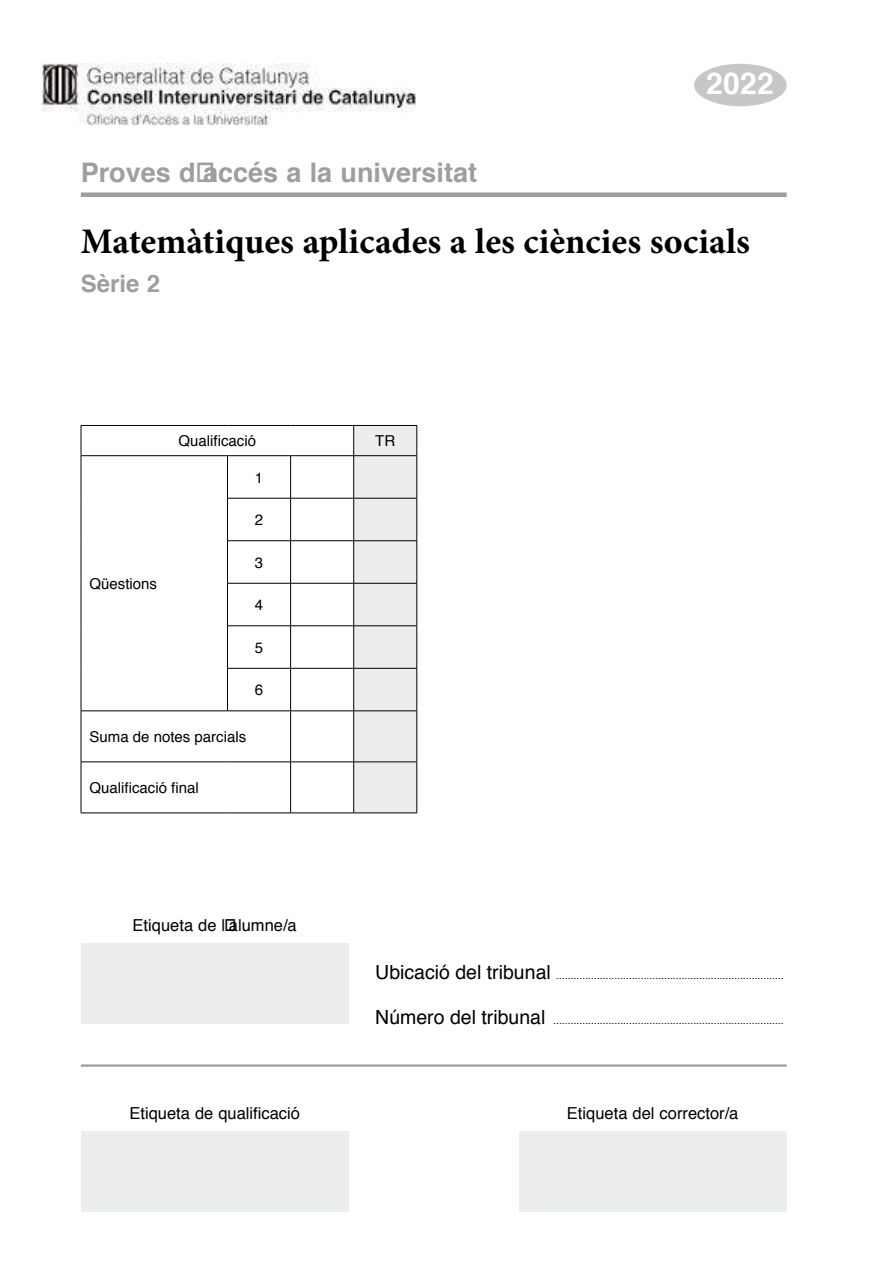
<style>
.page{position:relative;width:893px;height:1263px;background:#fff}
.page>*{position:absolute;margin:0;border:0;box-sizing:border-box;transform-origin:0 0}
.t1{font:700 36px "Minion Pro";color:#000}
.t2{font:700 30px "Helvetica";color:#fff}
.t3{font:700 27px "Helvetica";color:#9c9e9f}
.t4{font:700 24px "Helvetica";color:#9c9e9f}
.t5{font:16.5px "Helvetica";color:#000}
.t6{font:15px "Helvetica";color:#000}
.t7{font:10.5px "Helvetica";color:#000}
.s1{font-size:19.5px}
</style>
<div class="page">
<div style="left:81px;top:192px;width:706px;height:5px;background:#9c9e9f"></div>
<img style="left:43px;top:64px;width:373px;height:61px">
<div style="left:81px;top:943px;width:268px;height:81px;background:#eceded"></div>
<div style="left:81px;top:1131px;width:268px;height:81px;background:#eceded"></div>
<div style="left:519px;top:1131px;width:268px;height:81px;background:#eceded"></div>
<hr style="left:81px;top:1064px;width:706px;height:3px;background:#9c9e9f">
<svg style="left:82px;top:456px;width:271px;height:357px"></svg>
<hr style="left:81px;top:425px;width:146px;height:1px;background:#000">
<svg style="left:81px;top:426px;width:1px;height:29px"></svg>
<hr style="left:227px;top:425px;width:64px;height:1px;background:#000">
<hr style="left:291px;top:425px;width:63px;height:1px;background:#000">
<div style="left:353px;top:425px;width:65px;height:388px;background:#eceded"></div>
<hr style="left:81px;top:455px;width:146px;height:1px;background:#000">
<hr style="left:81px;top:456px;width:1px;height:42px;background:#000">
<hr style="left:227px;top:455px;width:64px;height:1px;background:#000">
<hr style="left:227px;top:456px;width:1px;height:42px;background:#000">
<hr style="left:291px;top:455px;width:63px;height:1px;background:#000">
<hr style="left:290px;top:456px;width:1px;height:42px;background:#000">
<hr style="left:354px;top:455px;width:63px;height:1px;background:#000">
<hr style="left:353px;top:456px;width:1px;height:42px;background:#000">
<hr style="left:417px;top:456px;width:1px;height:42px;background:#000">
<hr style="left:81px;top:498px;width:1px;height:43px;background:#000">
<hr style="left:227px;top:498px;width:64px;height:1px;background:#000">
<hr style="left:227px;top:498px;width:1px;height:42px;background:#000">
<hr style="left:291px;top:498px;width:63px;height:1px;background:#000">
<hr style="left:290px;top:498px;width:1px;height:42px;background:#000">
<hr style="left:354px;top:498px;width:63px;height:1px;background:#000">
<hr style="left:353px;top:498px;width:1px;height:42px;background:#000">
<hr style="left:417px;top:498px;width:1px;height:42px;background:#000">
<hr style="left:81px;top:541px;width:1px;height:42px;background:#000">
<hr style="left:227px;top:540px;width:64px;height:1px;background:#000">
<hr style="left:227px;top:541px;width:1px;height:42px;background:#000">
<hr style="left:291px;top:540px;width:63px;height:1px;background:#000">
<hr style="left:290px;top:541px;width:1px;height:42px;background:#000">
<hr style="left:354px;top:540px;width:63px;height:1px;background:#000">
<hr style="left:353px;top:541px;width:1px;height:42px;background:#000">
<hr style="left:417px;top:541px;width:1px;height:42px;background:#000">
<hr style="left:81px;top:583px;width:1px;height:43px;background:#000">
<hr style="left:227px;top:583px;width:64px;height:1px;background:#000">
<hr style="left:227px;top:583px;width:1px;height:42px;background:#000">
<hr style="left:291px;top:583px;width:63px;height:1px;background:#000">
<hr style="left:290px;top:583px;width:1px;height:42px;background:#000">
<hr style="left:354px;top:583px;width:63px;height:1px;background:#000">
<hr style="left:353px;top:583px;width:1px;height:42px;background:#000">
<hr style="left:417px;top:583px;width:1px;height:42px;background:#000">
<hr style="left:81px;top:626px;width:1px;height:42px;background:#000">
<hr style="left:227px;top:625px;width:64px;height:1px;background:#000">
<hr style="left:227px;top:626px;width:1px;height:42px;background:#000">
<hr style="left:291px;top:625px;width:63px;height:1px;background:#000">
<hr style="left:290px;top:626px;width:1px;height:42px;background:#000">
<hr style="left:354px;top:625px;width:63px;height:1px;background:#000">
<hr style="left:353px;top:626px;width:1px;height:42px;background:#000">
<hr style="left:417px;top:626px;width:1px;height:42px;background:#000">
<hr style="left:81px;top:668px;width:1px;height:43px;background:#000">
<hr style="left:227px;top:668px;width:64px;height:1px;background:#000">
<hr style="left:227px;top:668px;width:1px;height:43px;background:#000">
<hr style="left:291px;top:668px;width:63px;height:1px;background:#000">
<hr style="left:290px;top:668px;width:1px;height:43px;background:#000">
<hr style="left:354px;top:668px;width:63px;height:1px;background:#000">
<hr style="left:353px;top:668px;width:1px;height:43px;background:#000">
<hr style="left:417px;top:668px;width:1px;height:43px;background:#000">
<hr style="left:81px;top:711px;width:146px;height:1px;background:#000">
<hr style="left:81px;top:711px;width:1px;height:51px;background:#000">
<hr style="left:227px;top:711px;width:64px;height:1px;background:#000">
<hr style="left:291px;top:711px;width:63px;height:1px;background:#000">
<hr style="left:290px;top:711px;width:1px;height:51px;background:#000">
<hr style="left:354px;top:711px;width:63px;height:1px;background:#000">
<hr style="left:353px;top:711px;width:1px;height:51px;background:#000">
<hr style="left:417px;top:711px;width:1px;height:51px;background:#000">
<hr style="left:81px;top:762px;width:146px;height:1px;background:#000">
<hr style="left:81px;top:762px;width:1px;height:51px;background:#000">
<hr style="left:227px;top:762px;width:64px;height:1px;background:#000">
<hr style="left:291px;top:762px;width:63px;height:1px;background:#000">
<hr style="left:290px;top:762px;width:1px;height:51px;background:#000">
<hr style="left:354px;top:762px;width:63px;height:1px;background:#000">
<hr style="left:353px;top:762px;width:1px;height:51px;background:#000">
<hr style="left:417px;top:762px;width:1px;height:51px;background:#000">
<hr style="left:81px;top:813px;width:146px;height:1px;background:#000">
<hr style="left:227px;top:813px;width:64px;height:1px;background:#000">
<hr style="left:291px;top:813px;width:63px;height:1px;background:#000">
<hr style="left:354px;top:813px;width:63px;height:1px;background:#000">
<div style="left:694px;top:64px;width:93px;height:42px;background:#c6c7c8;border-radius:50%"></div>
<h3 class="t3" style="left:81px;top:151px;width:398px">Proves d’accés a la universitat</h3>
<h2 class="t2" style="left:706px;top:59px;width:69px">2022</h2>
<h1 class="t1" style="left:81px;top:216px;width:671px">Matemàtiques aplicades a les ciències socials</h1>
<h3 class="t4" style="left:81px;top:264px;width:81px">Sèrie 2</h3>
<h3 class="t6" style="left:90px;top:572px;width:69px">Qüestions</h3>
<h3 class="t6" style="left:179px;top:429px;width:79px">Qualificació</h3>
<h3 class="t6" style="left:375px;top:429px;width:21px">TR</h3>
<h3 class="t6" style="left:255px;top:466px;width:10px">1</h3>
<h3 class="t6" style="left:255px;top:508px;width:10px">2</h3>
<h3 class="t6" style="left:255px;top:551px;width:10px">3</h3>
<h3 class="t6" style="left:255px;top:593px;width:10px">4</h3>
<h3 class="t6" style="left:255px;top:636px;width:10px">5</h3>
<h3 class="t6" style="left:255px;top:678px;width:10px">6</h3>
<h3 class="t6" style="left:90px;top:725px;width:158px">Suma de notes parcials</h3>
<h3 class="t6" style="left:90px;top:776px;width:111px">Qualificació final</h3>
<h3 class="t5" style="left:133px;top:912px;width:166px">Etiqueta de l’alumne/a</h3>
<p class="t7" style="left:375px;top:967px;width:410px"><span class="s1">Ubicació del tribunal</span> ..............................................................................</p>
<p class="t7" style="left:375px;top:1012px;width:410px"><span class="s1">Número del tribunal</span> ...............................................................................</p>
<h3 class="t5" style="left:129px;top:1100px;width:172px">Etiqueta de qualificació</h3>
<h3 class="t5" style="left:567px;top:1100px;width:173px">Etiqueta del corrector/a</h3>
</div>
